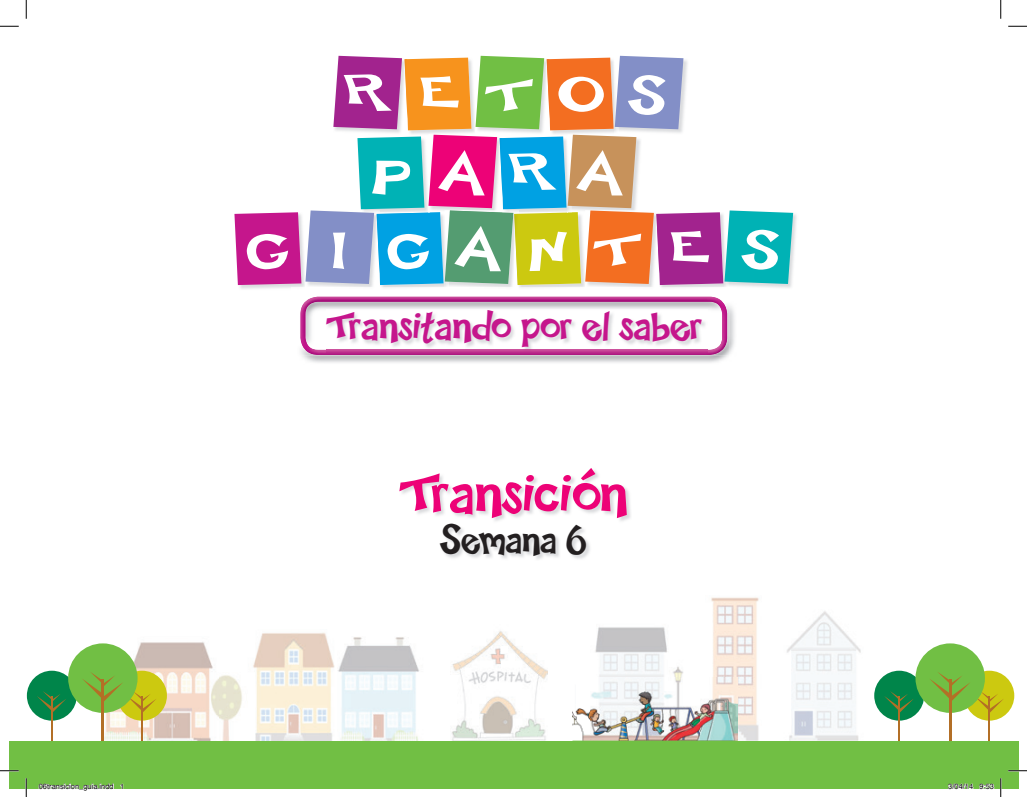
<style>
.page{position:relative;width:1027px;height:797px;background:#fff}
.page>*{position:absolute;margin:0;border:0;box-sizing:border-box;transform-origin:0 0}
.t1{font:62.5px "Happy Sans";letter-spacing:-.005em;color:#ed0277}
.t2{font:43.75px "Happy Sans";letter-spacing:-.005em;color:#c5168c}
.t3{font:41.25px "Happy Sans";letter-spacing:-.005em;color:#231f20}
.t4{font:7.5px "Helvetica";color:#000}
</style>
<div class="page">
<img style="left:401px;top:470px;width:230px;height:89px">
<img style="left:595px;top:597px;width:138px;height:81px">
<img style="left:733px;top:597px;width:142px;height:107px">
<img style="left:738px;top:704px;width:139px;height:36px">
<img style="left:104px;top:632px;width:315px;height:108px">
<div style="left:9px;top:740px;width:1009px;height:48px;background:#71bf44"></div>
<div style="left:964px;top:670px;width:50px;height:50px;background:#ccc910;border-radius:50%"></div>
<hr style="left:988px;top:696px;width:2px;height:44px;background:#b36f26">
<div style="left:874px;top:670px;width:50px;height:50px;background:#00854a;border-radius:50%"></div>
<hr style="left:898px;top:696px;width:2px;height:44px;background:#b36f26">
<svg style="left:884px;top:691px;width:30px;height:22px"></svg>
<div style="left:915px;top:643px;width:70px;height:70px;background:#71bf44;border-radius:50%"></div>
<hr style="left:949px;top:678px;width:2px;height:62px;background:#b36f26">
<svg style="left:929px;top:671px;width:75px;height:42px"></svg>
<div style="left:117px;top:670px;width:50px;height:50px;background:#ccc910;border-radius:50%"></div>
<hr style="left:141px;top:696px;width:2px;height:44px;background:#b36f26">
<div style="left:27px;top:670px;width:50px;height:50px;background:#00854a;border-radius:50%"></div>
<hr style="left:51px;top:696px;width:2px;height:44px;background:#b36f26">
<svg style="left:37px;top:691px;width:29px;height:21px"></svg>
<div style="left:68px;top:643px;width:70px;height:70px;background:#71bf44;border-radius:50%"></div>
<hr style="left:102px;top:678px;width:2px;height:62px;background:#b36f26">
<svg style="left:82px;top:671px;width:75px;height:42px"></svg>
<img style="left:452px;top:631px;width:96px;height:109px">
<img style="left:572px;top:678px;width:166px;height:63px">
<img style="left:793px;top:213px;width:4px;height:48px">
<svg style="left:234px;top:56px;width:559px;height:233px"></svg>
<img style="left:302px;top:306px;width:433px;height:57px">
<img style="left:316px;top:296px;width:414px;height:59px">
<img style="left:300px;top:297px;width:427px;height:58px">
<img style="left:326px;top:310px;width:381px;height:42px">
<svg style="left:0;top:25px;width:19px;height:2px"></svg>
<svg style="left:1008px;top:25px;width:19px;height:2px"></svg>
<svg style="left:0;top:770px;width:19px;height:1px"></svg>
<svg style="left:1008px;top:770px;width:19px;height:1px"></svg>
<svg style="left:25px;top:0;width:2px;height:19px"></svg>
<svg style="left:25px;top:778px;width:2px;height:19px"></svg>
<svg style="left:1000px;top:0;width:1px;height:19px"></svg>
<svg style="left:1000px;top:778px;width:1px;height:19px"></svg>
<svg style="left:38px;top:783px;width:76px;height:6px"></svg>
<svg style="left:120px;top:783px;width:3px;height:6px"></svg>
<svg style="left:948px;top:783px;width:25px;height:6px"></svg>
<svg style="left:979px;top:783px;width:15px;height:6px"></svg>
<h2 class="t2" style="left:327px;top:300px;width:377px">Transitando por el saber</h2>
<h1 class="t1" style="left:400px;top:457px;width:229px">Transición</h1>
<h3 class="t3" style="left:441px;top:515px;width:147px">Semana 6</h3>
<p class="t4" style="left:39px;top:781px;width:87px">06transicion_guia.indd 1</p>
<p class="t4" style="left:948px;top:781px;width:47px">3/04/14 9:53</p>
</div>
